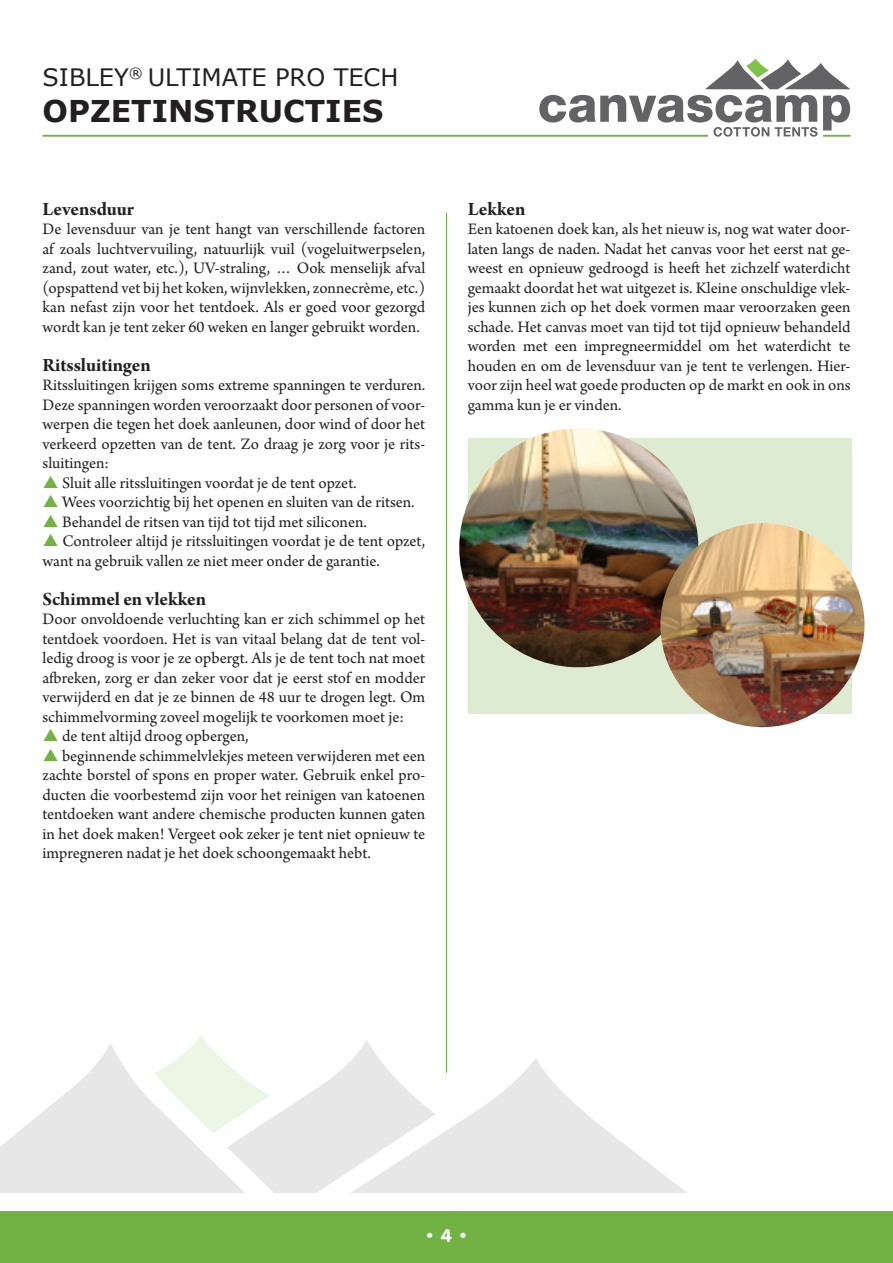
<style>
.page{position:relative;width:893px;height:1263px;background:#fff}
.page>*{position:absolute;margin:0;border:0;box-sizing:border-box;transform-origin:0 0}
.t1{font:700 30px "Verdana";color:#231f20}
.t2{font:24px "Verdana";color:#231f20}
.Titel{font:19.8px "Arno Pro Bold Subhead";letter-spacing:-.005em;color:#231f20}
.t3{font:18px "VAG Rounded BT";color:#fff}
.lopende_tekst{font:16.8px/19.5px "Arno Pro";letter-spacing:-.005em;color:#231f20;text-align:justify}
</style>
<div class="page">
<div style="left:0;top:1211px;width:893px;height:52px;background:#72b143"></div>
<svg style="left:705px;top:58px;width:145px;height:31px"></svg>
<svg style="left:823px;top:95px;width:27px;height:36px"></svg>
<svg style="left:539px;top:95px;width:278px;height:42px"></svg>
<svg style="left:436px;top:1058px;width:251px;height:135px;fill:#e7e7e8"></svg>
<svg style="left:0;top:1036px;width:436px;height:157px"></svg>
<hr style="left:43px;top:135px;width:665px;height:2px;background:#72b143">
<hr style="left:823px;top:135px;width:27px;height:2px;background:#72b143">
<hr style="left:446px;top:213px;width:1px;height:860px;background:#72b143">
<div style="left:469px;top:438px;width:383px;height:275px;background:#deebd3"></div>
<img style="left:459px;top:428px;width:239px;height:239px;border-radius:118px">
<img style="left:660px;top:523px;width:204px;height:204px;border-radius:102px">
<h2 class="t2" style="left:43px;top:62px;width:357px">SIBLEY<sup>®</sup> ULTIMATE PRO TECH</h2>
<h1 class="t1" style="left:43px;top:92px;width:342px">OPZETINSTRUCTIES</h1>
<p class="Titel" style="left:43px;top:197px;width:93px">Levensduur</p>
<p class="lopende_tekst" style="left:43px;top:220px;width:384px">De levensduur van je tent hangt van verschillende factoren af zoals luchtvervuiling, natuurlijk vuil (vogeluitwerpselen, zand, zout water, etc.), UV-straling, … Ook menselijk afval (opspattend vet bij het koken, wijnvlekken, zonnecrème, etc.) kan nefast zijn voor het tentdoek. Als er goed voor gezorgd wordt kan je tent zeker 60 weken en langer gebruikt worden.</p>
<p class="Titel" style="left:43px;top:353px;width:110px">Ritssluitingen</p>
<p class="lopende_tekst" style="left:43px;top:376px;width:384px">Ritssluitingen krijgen soms extreme spanningen te verduren.<br>Deze spanningen worden veroorzaakt door personen of voor&shy;werpen die tegen het doek aanleunen, door wind of door het verkeerd opzetten van de tent. Zo draag je zorg voor je rits&shy;sluitingen:</p>
<p class="lopende_tekst" style="left:62px;top:474px;width:296px">Sluit alle ritssluitingen voordat je de tent opzet.</p>
<p class="lopende_tekst" style="left:62px;top:493px;width:354px">Wees voorzichtig bij het openen en sluiten van de ritsen.</p>
<p class="lopende_tekst" style="left:62px;top:513px;width:306px">Behandel de ritsen van tijd tot tijd met siliconen.</p>
<p class="lopende_tekst" style="left:43px;top:532px;width:384px;text-indent:20px">Controleer altijd je ritssluitingen voordat je de tent opzet, want na gebruik vallen ze niet meer onder de garantie.</p>
<p class="Titel" style="left:43px;top:587px;width:165px">Schimmel en vlekken</p>
<p class="lopende_tekst" style="left:43px;top:610px;width:384px">Door onvoldoende verluchting kan er zich schimmel op het tentdoek voordoen. Het is van vitaal belang dat de tent vol&shy;ledig droog is voor je ze opbergt. Als je de tent toch nat moet afbreken, zorg er dan zeker voor dat je eerst stof en modder verwijderd en dat je ze binnen de 48 uur te drogen legt. Om schimmelvorming zoveel mogelijk te voorkomen moet je:</p>
<p class="lopende_tekst" style="left:62px;top:727px;width:188px">de tent altijd droog opbergen,</p>
<p class="lopende_tekst" style="left:43px;top:747px;width:384px;text-indent:20px">beginnende schimmelvlekjes meteen verwijderen met een zachte borstel of spons en proper water. Gebruik enkel pro&shy;ducten die voorbestemd zijn voor het reinigen van katoenen tentdoeken want andere chemische producten kunnen gaten in het doek maken! Vergeet ook zeker je tent niet opnieuw te impregneren nadat je het doek schoongemaakt hebt.</p>
<p class="Titel" style="left:468px;top:197px;width:59px">Lekken</p>
<p class="lopende_tekst" style="left:468px;top:220px;width:384px">Een katoenen doek kan, als het nieuw is, nog wat water door&shy;laten langs de naden. Nadat het canvas voor het eerst nat ge&shy;weest en opnieuw gedroogd is heeft het zichzelf waterdicht gemaakt doordat het wat uitgezet is. Kleine onschuldige vlek&shy;jes kunnen zich op het doek vormen maar veroorzaken geen schade. Het canvas moet van tijd tot tijd opnieuw behandeld worden met een impregneermiddel om het waterdicht te houden en om de levensduur van je tent te verlengen. Hier&shy;voor zijn heel wat goede producten op de markt en ook in ons gamma kun je er vinden.</p>
<p class="t3" style="left:424px;top:1224px;width:46px">• 4 •</p>
</div>
